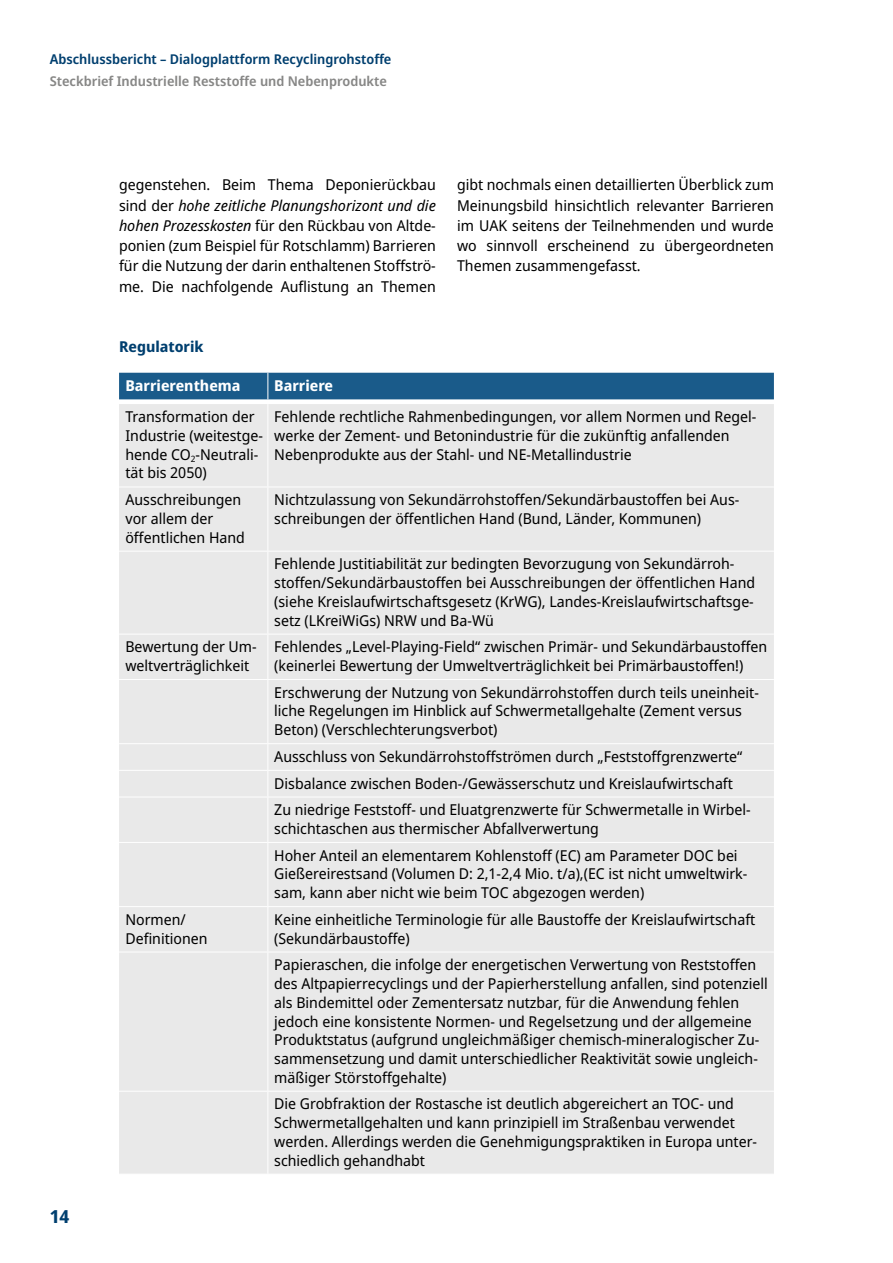
<style>
.page{position:relative;width:893px;height:1263px;background:#fff}
.page>*{position:absolute;margin:0;border:0;box-sizing:border-box;transform-origin:0 0}
.t1{font:700 18px "Noto Sans Display";color:#003f6f}
.t2{font:15px/18.8px "Noto Sans Display";color:#000}
.t3{font:700 15px "Noto Sans Display";color:#fff}
.t4{font:700 15px "Noto Sans Display";color:#003f6f}
.t5{font:600 13.5px "Noto Sans Display";color:#003f6f}
.t6{font:600 13.5px "Noto Sans Display";color:#878786}
.s1{font-style:italic}
</style>
<div class="page">
<div style="left:119px;top:404px;width:655px;height:770px;background:#e9e9e9"></div>
<div style="left:119px;top:373px;width:655px;height:26px;background:#1a5b8a"></div>
<hr style="left:267px;top:404px;width:1px;height:83px;background:#fff">
<hr style="left:119px;top:487px;width:149px;height:1px;background:#fff">
<hr style="left:268px;top:487px;width:506px;height:1px;background:#fff">
<hr style="left:267px;top:487px;width:1px;height:64px;background:#fff">
<hr style="left:119px;top:551px;width:149px;height:1px;background:#fff">
<hr style="left:268px;top:551px;width:506px;height:1px;background:#fff">
<hr style="left:267px;top:551px;width:1px;height:83px;background:#fff">
<hr style="left:119px;top:634px;width:149px;height:1px;background:#fff">
<hr style="left:268px;top:634px;width:506px;height:1px;background:#fff">
<hr style="left:267px;top:634px;width:1px;height:45px;background:#fff">
<hr style="left:119px;top:679px;width:149px;height:1px;background:#fff">
<hr style="left:268px;top:679px;width:506px;height:1px;background:#fff">
<hr style="left:267px;top:680px;width:1px;height:63px;background:#fff">
<hr style="left:119px;top:743px;width:149px;height:1px;background:#fff">
<hr style="left:268px;top:743px;width:506px;height:1px;background:#fff">
<hr style="left:119px;top:770px;width:149px;height:1px;background:#fff">
<hr style="left:268px;top:770px;width:506px;height:1px;background:#fff">
<svg style="left:267px;top:744px;width:1px;height:53px"></svg>
<hr style="left:119px;top:797px;width:149px;height:1px;background:#fff">
<hr style="left:268px;top:797px;width:506px;height:1px;background:#fff">
<hr style="left:267px;top:797px;width:1px;height:45px;background:#fff">
<hr style="left:119px;top:842px;width:149px;height:1px;background:#fff">
<hr style="left:268px;top:842px;width:506px;height:1px;background:#fff">
<hr style="left:267px;top:843px;width:1px;height:63px;background:#fff">
<hr style="left:119px;top:906px;width:149px;height:1px;background:#fff">
<hr style="left:268px;top:906px;width:506px;height:1px;background:#fff">
<hr style="left:267px;top:907px;width:1px;height:45px;background:#fff">
<hr style="left:119px;top:952px;width:149px;height:1px;background:#fff">
<hr style="left:268px;top:952px;width:506px;height:1px;background:#fff">
<hr style="left:267px;top:952px;width:1px;height:139px;background:#fff">
<hr style="left:119px;top:1091px;width:149px;height:1px;background:#fff">
<hr style="left:268px;top:1091px;width:506px;height:1px;background:#fff">
<hr style="left:267px;top:1091px;width:1px;height:83px;background:#fff">
<p class="t5" style="left:50px;top:50px;width:343px">Abschlussbericht – Dialogplattform Recyclingrohstoffe</p>
<p class="t6" style="left:50px;top:71px;width:339px">Steckbrief Industrielle Reststoffe und Nebenprodukte</p>
<p class="t2" style="left:119px;top:175px;width:318px;line-height:20.2px;text-align:justify">gegenstehen. Beim Thema Deponierückbau sind der <span class="s1">hohe zeitliche Planungshorizont und die hohen Prozesskosten</span> für den Rückbau von Altde&shy;ponien (zum Beispiel für Rotschlamm) Barrieren für die Nutzung der darin enthaltenen Stoffströ&shy;me. Die nachfolgende Auflistung an Themen</p>
<p class="t2" style="left:457px;top:175px;width:318px;line-height:20.2px;text-align:justify">gibt nochmals einen detaillierten Überblick zum Meinungsbild hinsichtlich relevanter Barrieren im UAK seitens der Teilnehmenden und wurde wo sinnvoll erscheinend zu übergeordneten Themen zusammengefasst.</p>
<p class="t1" style="left:50px;top:1204px;width:21px">14</p>
<p class="t4" style="left:119px;top:336px;width:86px">Regulatorik</p>
<p class="t3" style="left:125px;top:375px;width:117px">Barrierenthema</p>
<p class="t3" style="left:274px;top:375px;width:60px">Barriere</p>
<p class="t2" style="left:125px;top:408px;width:139px">Transformation der<br>Industrie (weitestge&shy;hende CO<sub>2</sub>-Neutrali&shy;tät bis 2050)</p>
<p class="t2" style="left:274px;top:408px;width:483px">Fehlende rechtliche Rahmenbedingungen, vor allem Normen und Regel&shy;werke der Zement- und Betonindustrie für die zukünftig anfallenden<br>Nebenprodukte aus der Stahl- und NE-Metallindustrie</p>
<p class="t2" style="left:125px;top:491px;width:121px">Ausschreibungen vor allem der öffentlichen Hand</p>
<p class="t2" style="left:274px;top:491px;width:467px">Nichtzulassung von Sekundärrohstoffen/Sekundärbaustoffen bei Aus&shy;schreibungen der öffentlichen Hand (Bund, Länder, Kommunen)</p>
<p class="t2" style="left:274px;top:555px;width:482px">Fehlende Justitiabilität zur bedingten Bevorzugung von Sekundärroh&shy;stoffen/Sekundärbaustoffen bei Ausschreibungen der öffentlichen Hand (siehe Kreislaufwirtschaftsgesetz (KrWG), Landes-Kreislaufwirtschaftsge&shy;setz (LKreiWiGs) NRW und Ba-Wü</p>
<p class="t2" style="left:125px;top:638px;width:133px">Bewertung der Um&shy;weltverträglichkeit</p>
<p class="t2" style="left:274px;top:638px;width:495px">Fehlendes „Level-Playing-Field“ zwischen Primär- und Sekundärbaustoffen (keinerlei Bewertung der Umweltverträglichkeit bei Primärbaustoffen!)</p>
<p class="t2" style="left:274px;top:683px;width:486px">Erschwerung der Nutzung von Sekundärrohstoffen durch teils uneinheit&shy;liche Regelungen im Hinblick auf Schwermetallgehalte (Zement versus<br>Beton) (Verschlechterungsverbot)</p>
<p class="t2" style="left:274px;top:743px;width:478px;line-height:26.7px">Ausschluss von Sekundärrohstoffströmen durch „Feststoffgrenzwerte“<br>Disbalance zwischen Boden-/Gewässerschutz und Kreislaufwirtschaft<br>Zu niedrige Feststoff- und Eluatgrenzwerte für Schwermetalle in Wirbel-</p>
<p class="t2" style="left:274px;top:815px;width:465px;line-height:26.7px">schichtaschen aus thermischer Abfallverwertung<br>Hoher Anteil an elementarem Kohlenstoff (EC) am Parameter DOC bei</p>
<p class="t2" style="left:274px;top:865px;width:475px">Gießereirestsand (Volumen D: 2,1-2,4 Mio. t/a),(EC ist nicht umweltwirk&shy;sam, kann aber nicht wie beim TOC abgezogen werden)</p>
<p class="t2" style="left:125px;top:910px;width:84px">Normen/<br>Definitionen</p>
<p class="t2" style="left:274px;top:910px;width:483px">Keine einheitliche Terminologie für alle Baustoffe der Kreislaufwirtschaft (Sekundärbaustoffe)</p>
<p class="t2" style="left:274px;top:956px;width:495px">Papieraschen, die infolge der energetischen Verwertung von Reststoffen des Altpapierrecyclings und der Papierherstellung anfallen, sind potenziell als Bindemittel oder Zementersatz nutzbar, für die Anwendung fehlen jedoch eine konsistente Normen- und Regelsetzung und der allgemeine Produktstatus (aufgrund ungleichmäßiger chemisch-mineralogischer Zu&shy;sammensetzung und damit unterschiedlicher Reaktivität sowie ungleich&shy;mäßiger Störstoffgehalte)</p>
<p class="t2" style="left:274px;top:1095px;width:484px">Die Grobfraktion der Rostasche ist deutlich abgereichert an TOC- und Schwermetallgehalten und kann prinzipiell im Straßenbau verwendet werden. Allerdings werden die Genehmigungspraktiken in Europa unter&shy;schiedlich gehandhabt</p>
</div>
